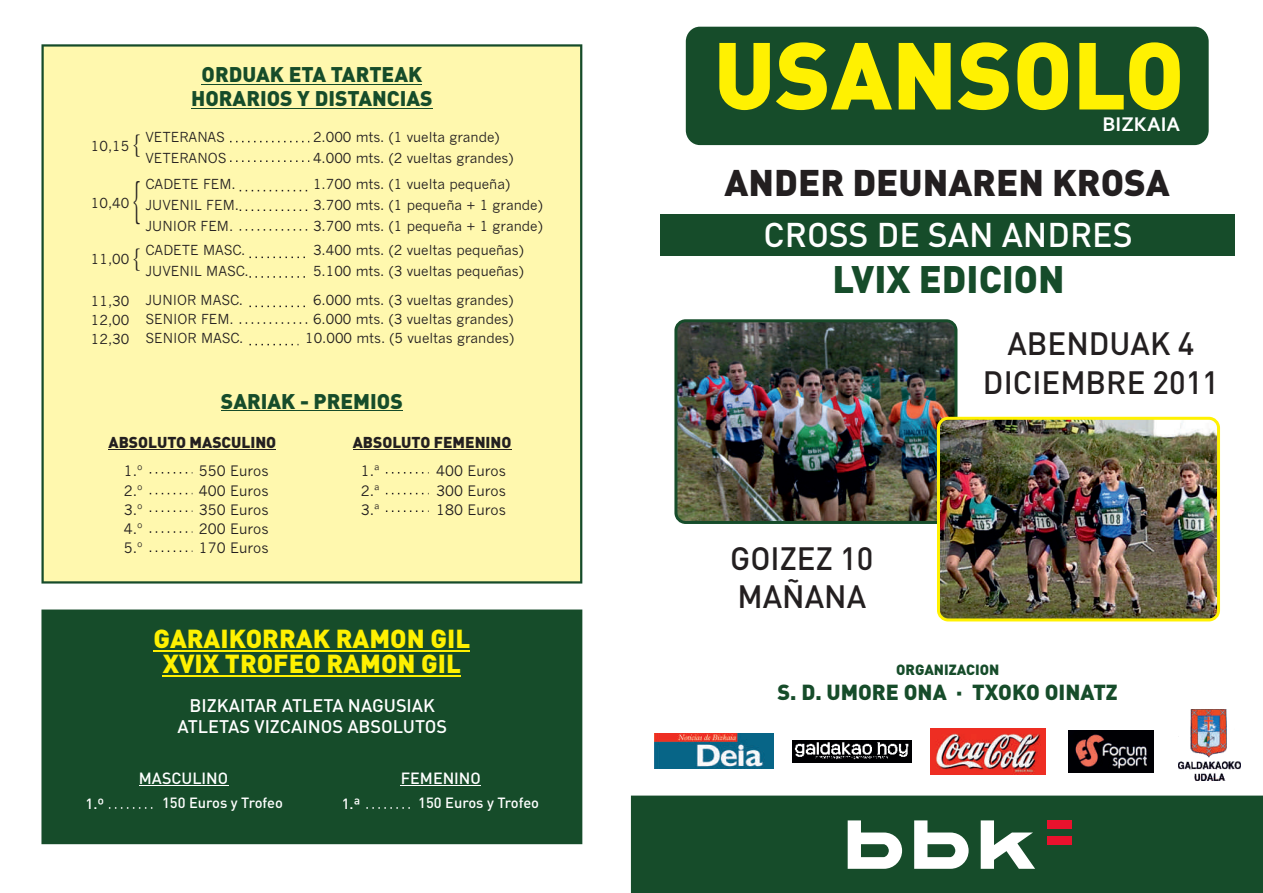
<style>
.page{position:relative;width:1263px;height:893px;background:#fff}
.page>*{position:absolute;margin:0;border:0;box-sizing:border-box;transform-origin:0 0}
.t1{font:900 93.45px "DIN";color:#fff101}
.t2{font:67.2px "Fences Plain";color:#231f20;scale:.52 1}
.t3{font:900 37.95px "DIN";color:#164c2a}
.t4{font:900 36.6px "DIN";color:#231f20}
.t5{font:34.65px "Fences Plain";color:#231f20}
.t6{font:500 33.9px "DIN";color:#fff}
.t7{font:500 31.95px/38.7px "DIN";color:#231f20;text-align:center}
.t8{font:900 25.8px "DIN";color:#fff101}
.t9{font:900 21.6px "DIN";color:#164c2a}
.t10{font:900 21px/24px "DIN";color:#164c2a;text-align:center}
.t11{font:700 20.85px "Corbel";color:#fff}
.t12{font:500 18px/21.9px "DIN";color:#fff;text-align:center}
.t13{font:500 16.05px "DIN";color:#fff}
.t14{font:900 15.6px "DIN";color:#231f20}
.t15{font:500 14.7px "DIN";color:#fff}
.t16{font:900 14.55px "DIN";color:#164c2a}
.t17{font:14.25px/19.4px "News Gothic";color:#231f20;text-align:justify}
.t18{font:13.65px/21px "News Gothic";color:#231f20}
</style>
<div class="page">
<div style="left:41px;top:609px;width:541px;height:235px;border:4px solid #164c2a"></div>
<div style="left:44px;top:612px;width:536px;height:230px;background:#164c2a"></div>
<div style="left:41px;top:44px;width:541px;height:540px;border:4px solid #164c2a"></div>
<div style="left:44px;top:47px;width:536px;height:534px;background:#fff8ae"></div>
<hr style="left:202px;top:84px;width:220px;height:1px;background:#164c2a">
<hr style="left:191px;top:108px;width:242px;height:1px;background:#164c2a">
<hr style="left:109px;top:450px;width:167px;height:1px;background:#231f20">
<hr style="left:353px;top:450px;width:158px;height:1px;background:#231f20">
<svg style="left:150px;top:472px;width:42px;height:2px"></svg>
<svg style="left:150px;top:493px;width:42px;height:1px"></svg>
<svg style="left:150px;top:510px;width:42px;height:2px"></svg>
<svg style="left:150px;top:531px;width:42px;height:2px"></svg>
<svg style="left:150px;top:550px;width:42px;height:2px"></svg>
<svg style="left:386px;top:472px;width:43px;height:2px"></svg>
<svg style="left:386px;top:493px;width:43px;height:1px"></svg>
<svg style="left:386px;top:510px;width:43px;height:2px"></svg>
<hr style="left:163px;top:675px;width:298px;height:1px;background:#fff101">
<svg style="left:109px;top:807px;width:44px;height:2px"></svg>
<svg style="left:366px;top:807px;width:44px;height:2px"></svg>
<hr style="left:139px;top:785px;width:89px;height:1px;background:#fff">
<hr style="left:401px;top:785px;width:80px;height:1px;background:#fff">
<svg style="left:230px;top:141px;width:79px;height:1px"></svg>
<svg style="left:230px;top:160px;width:79px;height:2px"></svg>
<svg style="left:240px;top:190px;width:68px;height:1px"></svg>
<svg style="left:240px;top:209px;width:68px;height:2px"></svg>
<svg style="left:240px;top:229px;width:68px;height:2px"></svg>
<svg style="left:249px;top:257px;width:56px;height:1px"></svg>
<svg style="left:249px;top:276px;width:56px;height:2px"></svg>
<svg style="left:249px;top:306px;width:56px;height:1px"></svg>
<svg style="left:240px;top:322px;width:68px;height:2px"></svg>
<svg style="left:249px;top:344px;width:49px;height:1px"></svg>
<hr style="left:221px;top:410px;width:79px;height:1px;background:#164c2a">
<hr style="left:300px;top:410px;width:103px;height:1px;background:#164c2a">
<hr style="left:154px;top:650px;width:316px;height:1px;background:#fff101">
<div style="left:631px;top:796px;width:632px;height:97px;background:#164c2a"></div>
<svg style="left:848px;top:820px;width:54px;height:49px"></svg>
<svg style="left:914px;top:820px;width:54px;height:49px"></svg>
<svg style="left:981px;top:820px;width:54px;height:49px"></svg>
<div style="left:1047px;top:820px;width:24px;height:8px;background:#e9122d"></div>
<div style="left:1047px;top:836px;width:24px;height:9px;background:#e9122d"></div>
<div style="left:660px;top:214px;width:575px;height:42px;background:#164c2a"></div>
<div style="left:686px;top:27px;width:523px;height:118px;background:#164c2a;border-radius:14px"></div>
<img style="left:676px;top:321px;width:280px;height:201px;border-radius:10px">
<div style="left:674px;top:319px;width:283px;height:205px;border:3px solid #164c2a;border-radius:10px"></div>
<img style="left:938px;top:418px;width:280px;height:202px;border-radius:10px">
<div style="left:937px;top:417px;width:283px;height:204px;border:3px solid #fff101;border-radius:10px"></div>
<img style="left:1068px;top:730px;width:86px;height:42px">
<img style="left:1178px;top:709px;width:62px;height:71px">
<img style="left:654px;top:734px;width:119px;height:35px">
<img style="left:792px;top:740px;width:119px;height:22px">
<img style="left:930px;top:728px;width:116px;height:46px">
<h3 class="t10" style="left:191px;top:65px;width:243px">ORDUAK ETA TARTEAK<br>HORARIOS Y DISTANCIAS</h3>
<p class="t18" style="left:91px;top:137px;width:40px">10,15</p>
<p class="t18" style="left:145px;top:128px;width:83px">VETERANAS<br>VETERANOS</p>
<p class="t18" style="left:91px;top:194px;width:40px">10,40</p>
<h3 class="t5" style="left:133px;top:123px;width:10px">M</h3>
<h2 class="t2" style="left:133px;top:159px;width:18px">M</h2>
<h3 class="t5" style="left:133px;top:237px;width:10px">M</h3>
<p class="t18" style="left:145px;top:174px;width:95px">CADETE FEM.<br>JUVENIL FEM.<br>JUNIOR FEM.</p>
<p class="t18" style="left:91px;top:250px;width:40px">11,00</p>
<p class="t18" style="left:145px;top:241px;width:105px">CADETE MASC.<br>JUVENIL MASC.</p>
<p class="t18" style="left:91px;top:292px;width:154px;line-height:19.2px">11,30 JUNIOR MASC.<br>12,00 SENIOR FEM.<br>12,30 SENIOR MASC.</p>
<p class="t18" style="left:313px;top:128px;width:202px">2.000 mts. (1 vuelta grande)<br>4.000 mts. (2 vueltas grandes)</p>
<p class="t18" style="left:313px;top:174px;width:231px">1.700 mts. (1 vuelta pequeña)<br>3.700 mts. (1 pequeña + 1 grande)<br>3.700 mts. (1 pequeña + 1 grande)</p>
<p class="t18" style="left:313px;top:241px;width:212px">3.400 mts. (2 vueltas pequeñas)<br>5.100 mts. (3 vueltas pequeñas)</p>
<p class="t18" style="left:305px;top:292px;width:210px;line-height:19.2px;text-align:center">6.000 mts. (3 vueltas grandes)<br>6.000 mts. (3 vueltas grandes)<br>10.000 mts. (5 vueltas grandes)</p>
<h3 class="t10" style="left:221px;top:391px;width:183px">SARIAK - PREMIOS</h3>
<p class="t14" style="left:109px;top:437px;width:169px">ABSOLUTO MASCULINO</p>
<p class="t14" style="left:353px;top:437px;width:160px">ABSOLUTO FEMENINO</p>
<p class="t17" style="left:124px;top:463px;width:20px">1.º 2.º 3.º 4.º 5.º</p>
<p class="t17" style="left:199px;top:463px;width:71px">550 Euros 400 Euros 350 Euros 200 Euros 170 Euros</p>
<p class="t17" style="left:361px;top:463px;width:20px">1.ª 2.ª 3.ª</p>
<p class="t17" style="left:436px;top:463px;width:71px">400 Euros 300 Euros 180 Euros</p>
<h3 class="t8" style="left:154px;top:629px;width:318px">GARAIKORRAK RAMON GIL</h3>
<h3 class="t8" style="left:163px;top:654px;width:300px">XVIX TROFEO RAMON GIL</h3>
<h3 class="t12" style="left:178px;top:696px;width:271px">BIZKAITAR ATLETA NAGUSIAK<br>ATLETAS VIZCAINOS ABSOLUTOS</h3>
<p class="t13" style="left:139px;top:772px;width:91px">MASCULINO</p>
<p class="t13" style="left:401px;top:772px;width:82px">FEMENINO</p>
<p class="t15" style="left:86px;top:798px;width:20px">1.º</p>
<p class="t15" style="left:162px;top:797px;width:122px">150 Euros y Trofeo</p>
<p class="t15" style="left:342px;top:798px;width:20px">1.ª</p>
<p class="t15" style="left:418px;top:797px;width:122px">150 Euros y Trofeo</p>
<h1 class="t1" style="left:714px;top:43px;width:472px">USANSOLO</h1>
<h3 class="t11" style="left:1102px;top:116px;width:79px">BIZKAIA</h3>
<h3 class="t4" style="left:725px;top:170px;width:447px">ANDER DEUNAREN KROSA</h3>
<h3 class="t6" style="left:763px;top:223px;width:371px">CROSS DE SAN ANDRES</h3>
<h3 class="t3" style="left:832px;top:266px;width:234px">LVIX EDICION</h3>
<h3 class="t7" style="left:730px;top:542px;width:144px;text-align:left">GOIZEZ 10<br>MAÑANA</h3>
<h3 class="t7" style="left:983px;top:328px;width:237px">ABENDUAK 4<br>DICIEMBRE 2011</h3>
<p class="t16" style="left:896px;top:664px;width:105px">ORGANIZACION</p>
<h3 class="t9" style="left:777px;top:685px;width:342px">S. D. UMORE ONA · TXOKO OINATZ</h3>
</div>
